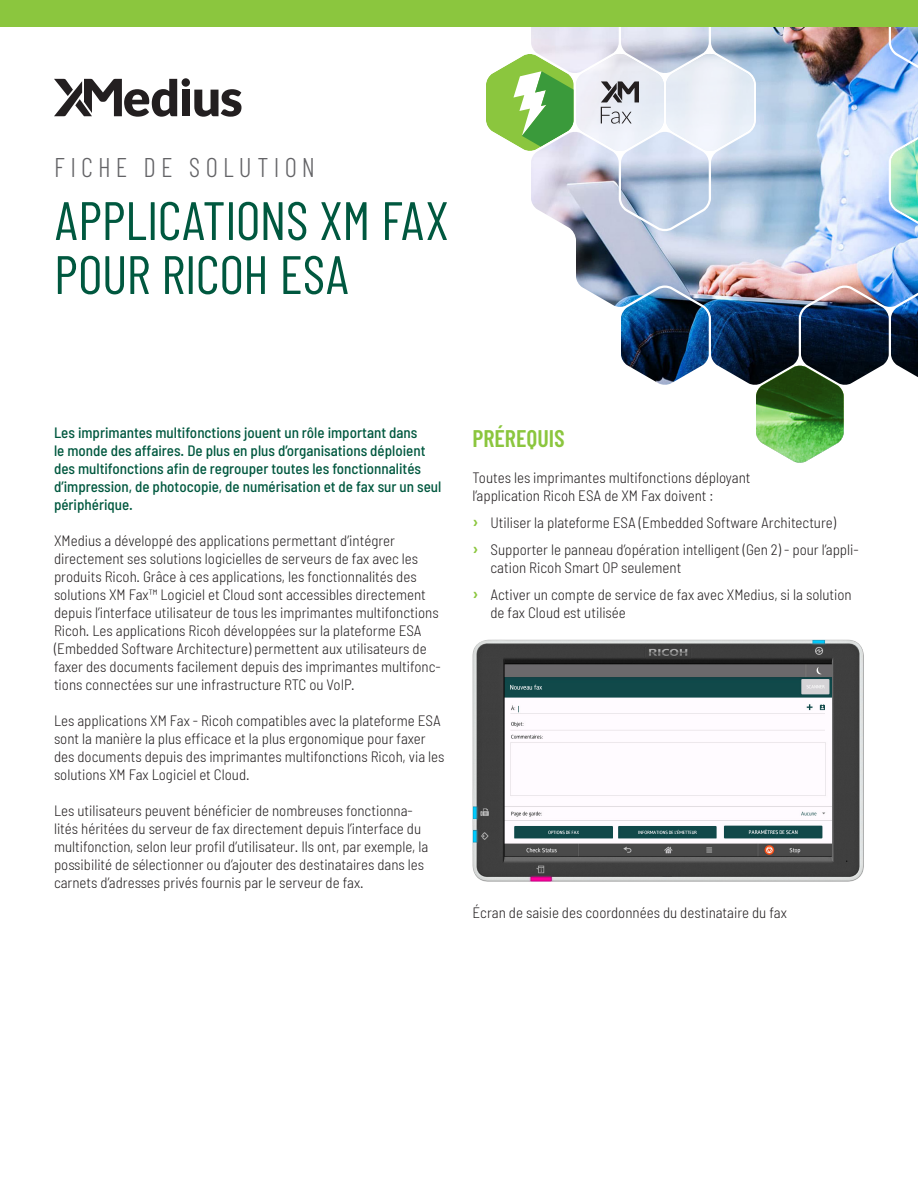
<style>
.page{position:relative;width:918px;height:1188px;background:#fff}
.page>*{position:absolute;margin:0;border:0;box-sizing:border-box;transform-origin:0 0}
.XM-H1-D{font:54px/54px "Barlow Condensed";letter-spacing:-.01em;color:#00583f}
.XM-DocType{font:300 27px "Barlow Condensed";letter-spacing:.19em;color:#636366}
.XM-H3-D-Next{font:600 24px "Barlow Condensed";color:#8bc63e}
.XM-Txt{font:300 semi-condensed 15px/18px "Barlow";color:#231f20}
.XM-Txt-Intro-D{font:500 semi-condensed 15px/18px "Barlow";color:#00583f}
.s1{font-weight:600;font-size:18px;color:#8bc63e}
</style>
<div class="page">
<img style="left:531px;top:27px;width:387px;height:358px">
<svg style="left:891px;top:131px;width:27px;height:98px;background:#95d9d1"></svg>
<svg style="left:756px;top:365px;width:88px;height:98px;background:#5a8c4f"></svg>
<div style="left:0;top:0;width:918px;height:27px;background:#8bc63e"></div>
<div style="left:182px;top:90px;width:8px;height:26px;background:#231f20"></div>
<svg style="left:194px;top:89px;width:48px;height:28px"></svg>
<div style="left:182px;top:78px;width:8px;height:9px;background:#231f20;border-radius:50%"></div>
<svg style="left:54px;top:79px;width:123px;height:38px"></svg>
<svg style="left:486px;top:53px;width:268px;height:98px"></svg>
<img style="left:472px;top:640px;width:392px;height:242px">
<p class="XM-DocType" style="left:54px;top:150px;width:263px">FICHE DE SOLUTION</p>
<p class="XM-H1-D" style="left:54px;top:192px;width:396px">APPLICATIONS XM FAX<br>POUR RICOH ESA</p>
<p class="XM-Txt-Intro-D" style="left:54px;top:423px;width:389px">Les imprimantes multifonctions jouent un rôle important dans<br>le monde des affaires. De plus en plus d’organisations déploient des multifonctions afin de regrouper toutes les fonctionnalités d’impression, de photocopie, de numérisation et de fax sur un seul périphérique.</p>
<p class="XM-Txt" style="left:54px;top:531px;width:388px">XMedius a développé des applications permettant d’intégrer directement ses solutions logicielles de serveurs de fax avec les produits Ricoh. Grâce à ces applications, les fonctionnalités des solutions XM Fax™ Logiciel et Cloud sont accessibles directement depuis l’interface utilisateur de tous les imprimantes multifonctions Ricoh. Les applications Ricoh développées sur la plateforme ESA (Embedded Software Architecture) permettent aux utilisateurs de faxer des documents facilement depuis des imprimantes multifonc&shy;tions connectées sur une infrastructure RTC ou VoIP.</p>
<p class="XM-Txt" style="left:54px;top:711px;width:392px">Les applications XM Fax - Ricoh compatibles avec la plateforme ESA sont la manière la plus efficace et la plus ergonomique pour faxer des documents depuis des imprimantes multifonctions Ricoh, via les solutions XM Fax Logiciel et Cloud.</p>
<p class="XM-Txt" style="left:54px;top:801px;width:376px">Les utilisateurs peuvent bénéficier de nombreuses fonctionna&shy;lités héritées du serveur de fax directement depuis l’interface du multifonction, selon leur profil d’utilisateur. Ils ont, par exemple, la possibilité de sélectionner ou d’ajouter des destinataires dans les carnets d’adresses privés fournis par le serveur de fax.</p>
<p class="XM-H3-D-Next" style="left:472px;top:423px;width:94px">PRÉREQUIS</p>
<p class="XM-Txt" style="left:472px;top:468px;width:280px">Toutes les imprimantes multifonctions déployant l’application Ricoh ESA de XM Fax doivent :</p>
<p class="XM-Txt" style="left:472px;top:513px;width:365px"><span class="s1">›</span> Utiliser la plateforme ESA (Embedded Software Architecture)</p>
<p class="XM-Txt" style="left:490px;top:540px;width:370px;text-indent:-18px"><span class="s1">›</span> Supporter le panneau d’opération intelligent (Gen 2) - pour l’appli&shy;cation Ricoh Smart OP seulement</p>
<p class="XM-Txt" style="left:490px;top:585px;width:363px;text-indent:-18px"><span class="s1">›</span> Activer un compte de service de fax avec XMedius, si la solution de fax Cloud est utilisée</p>
<p class="XM-Txt" style="left:472px;top:903px;width:316px">Écran de saisie des coordonnées du destinataire du fax</p>
</div>
